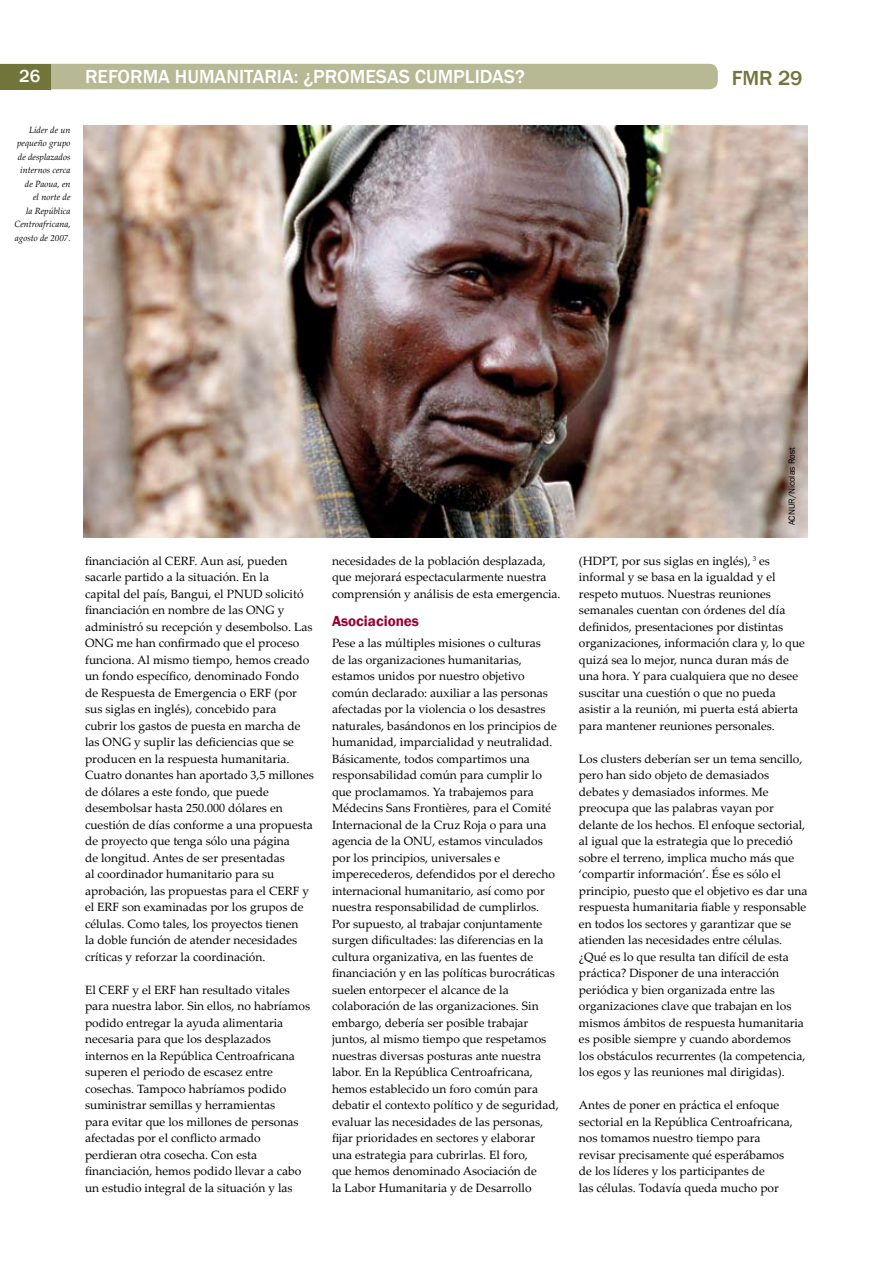
<style>
.page{position:relative;width:893px;height:1263px;background:#fff}
.page>*{position:absolute;margin:0;border:0;box-sizing:border-box;transform-origin:0 0}
.t1{font:500 21px "Franklin Gothic";color:#717539}
.t2{font:500 19.5px "Franklin Gothic";color:#fff}
.t3{font:500 18px "Franklin Gothic";color:#fff}
.t4{font:600 15px "Franklin Gothic";color:#970232}
.t5{font:12px/16.5px "Palatino Linotype";color:#000}
.t6{font:italic 9px/13.5px "Palatino Linotype";color:#000;text-align:right}
.t7{font:9px "Franklin Gothic";color:#000}
</style>
<div class="page">
<div style="left:51px;top:64px;width:667px;height:25px;background:#b6b993"></div>
<div style="left:0;top:64px;width:51px;height:25px;background:#717539"></div>
<img style="left:83px;top:126px;width:725px;height:411px">
<p class="t3" style="left:19px;top:65px;width:21px">26</p>
<p class="t2" style="left:85px;top:65px;width:47px">REFORMA</p>
<p class="t2" style="left:175px;top:65px;width:25px">HUMANI</p>
<p class="t2" style="left:244px;top:65px;width:20px">TARIA</p>
<p class="t2" style="left:294px;top:65px;width:44px">: ¿PROMESAS</p>
<p class="t2" style="left:415px;top:65px;width:14px">CUM</p>
<p class="t2" style="left:453px;top:65px;width:33px">PLIDAS</p>
<p class="t2" style="left:515px;top:65px;width:11px">?</p>
<p class="t1" style="left:732px;top:65px;width:72px">FMR 29</p>
<p class="t6" style="left:14px;top:123px;width:58px">Líder de un pequeño grupo de desplazados internos cerca de Paoua, en<br>el norte de<br>la República<br>Centroafricana, agosto de 2007.</p>
<p class="t5" style="left:85px;top:552px;width:230px">financiación al CERF. Aun así, pueden sacarle partido a la situación. En la<br>capital del país, Bangui, el PNUD solicitó financiación en nombre de las ONG y administró su recepción y desembolso. Las ONG me han confirmado que el proceso funciona. Al mismo tiempo, hemos creado un fondo específico, denominado Fondo de Respuesta de Emergencia o ERF (por sus siglas en inglés), concebido para<br>cubrir los gastos de puesta en marcha de las ONG y suplir las deficiencias que se producen en la respuesta humanitaria.<br>Cuatro donantes han aportado 3,5 millones de dólares a este fondo, que puede desembolsar hasta 250.000 dólares en cuestión de días conforme a una propuesta de proyecto que tenga sólo una página<br>de longitud. Antes de ser presentadas<br>al coordinador humanitario para su aprobación, las propuestas para el CERF y el ERF son examinadas por los grupos de células. Como tales, los proyectos tienen<br>la doble función de atender necesidades críticas y reforzar la coordinación.</p>
<p class="t5" style="left:85px;top:981px;width:227px">El CERF y el ERF han resultado vitales para nuestra labor. Sin ellos, no habríamos podido entregar la ayuda alimentaria necesaria para que los desplazados internos en la República Centroafricana superen el periodo de escasez entre cosechas. Tampoco habríamos podido suministrar semillas y herramientas<br>para evitar que los millones de personas afectadas por el conflicto armado perdieran otra cosecha. Con esta financiación, hemos podido llevar a cabo un estudio integral de la situación y las</p>
<p class="t5" style="left:332px;top:552px;width:230px">necesidades de la población desplazada, que mejorará espectacularmente nuestra comprensión y análisis de esta emergencia.</p>
<p class="t4" style="left:332px;top:612px;width:89px">Asociaciones</p>
<p class="t5" style="left:332px;top:634px;width:228px">Pese a las múltiples misiones o culturas<br>de las organizaciones humanitarias, estamos unidos por nuestro objetivo común declarado: auxiliar a las personas afectadas por la violencia o los desastres naturales, basándonos en los principios de humanidad, imparcialidad y neutralidad.<br>Básicamente, todos compartimos una responsabilidad común para cumplir lo que proclamamos. Ya trabajemos para Médecins Sans Frontières, para el Comité Internacional de la Cruz Roja o para una agencia de la ONU, estamos vinculados por los principios, universales e imperecederos, defendidos por el derecho internacional humanitario, así como por nuestra responsabilidad de cumplirlos.<br>Por supuesto, al trabajar conjuntamente surgen dificultades: las diferencias en la cultura organizativa, en las fuentes de financiación y en las políticas burocráticas suelen entorpecer el alcance de la colaboración de las organizaciones. Sin embargo, debería ser posible trabajar juntos, al mismo tiempo que respetamos nuestras diversas posturas ante nuestra labor. En la República Centroafricana, hemos establecido un foro común para debatir el contexto político y de seguridad, evaluar las necesidades de las personas, fijar prioridades en sectores y elaborar<br>una estrategia para cubrirlas. El foro,<br>que hemos denominado Asociación de<br>la Labor Humanitaria y de Desarrollo</p>
<p class="t7" style="left:786px;top:525px;width:79px;rotate:-90deg">ACNUR/Nicolas Rost</p>
<p class="t5" style="left:579px;top:552px;width:227px">(HDPT, por sus siglas en inglés), <sup>3</sup> es informal y se basa en la igualdad y el respeto mutuos. Nuestras reuniones semanales cuentan con órdenes del día definidos, presentaciones por distintas organizaciones, información clara y, lo que quizá sea lo mejor, nunca duran más de una hora. Y para cualquiera que no desee suscitar una cuestión o que no pueda asistir a la reunión, mi puerta está abierta para mantener reuniones personales.</p>
<p class="t5" style="left:579px;top:750px;width:230px">Los clusters deberían ser un tema sencillo, pero han sido objeto de demasiados debates y demasiados informes. Me preocupa que las palabras vayan por delante de los hechos. El enfoque sectorial, al igual que la estrategia que lo precedió sobre el terreno, implica mucho más que ‘compartir información’. Ése es sólo el principio, puesto que el objetivo es dar una respuesta humanitaria fiable y responsable en todos los sectores y garantizar que se atienden las necesidades entre células. ¿Qué es lo que resulta tan difícil de esta práctica? Disponer de una interacción periódica y bien organizada entre las organizaciones clave que trabajan en los mismos ámbitos de respuesta humanitaria es posible siempre y cuando abordemos los obstáculos recurrentes (la competencia, los egos y las reuniones mal dirigidas).</p>
<p class="t5" style="left:579px;top:1096px;width:215px">Antes de poner en práctica el enfoque sectorial en la República Centroafricana, nos tomamos nuestro tiempo para revisar precisamente qué esperábamos de los líderes y los participantes de<br>las células. Todavía queda mucho por</p>
</div>
